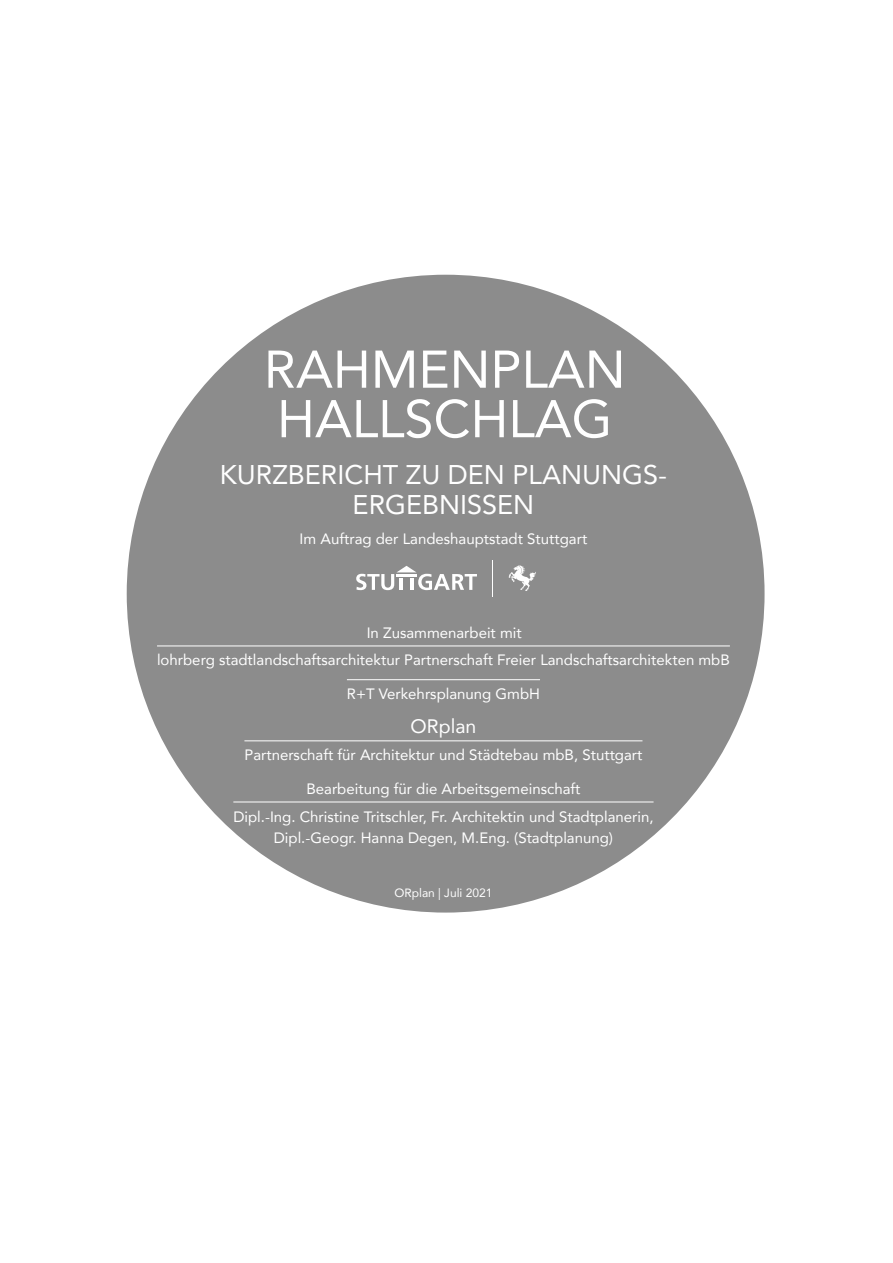
<style>
.page{position:relative;width:893px;height:1263px;background:#fff}
.page>*{position:absolute;margin:0;border:0;box-sizing:border-box;transform-origin:0 0}
.t1{font:52.5px/49.5px "Avenir";color:#fff}
.t2{font:27px/30px "Avenir";color:#fff;text-align:center}
.t3{font:19.5px "Avenir";color:#fff}
.t4{font:15px/21px "Avenir";color:#fff;text-align:center}
.t5{font:12px "Avenir";color:#fff}
</style>
<div class="page">
<div style="left:127px;top:275px;width:638px;height:637px;background:#8c8c8c;border-radius:50%"></div>
<hr style="left:157px;top:645px;width:573px;height:1px;background:#fff">
<hr style="left:347px;top:679px;width:193px;height:1px;background:#fff">
<hr style="left:244px;top:740px;width:398px;height:1px;background:#fff">
<hr style="left:233px;top:802px;width:421px;height:1px;background:#fff">
<svg style="left:356px;top:566px;width:121px;height:24px"></svg>
<svg style="left:508px;top:565px;width:28px;height:26px"></svg>
<hr style="left:492px;top:560px;width:1px;height:37px;background:#fff">
<p class="t1" style="left:264px;top:343px;width:363px">RAHMENPLAN<br>HALLSCHLAG</p>
<p class="t2" style="left:220px;top:459px;width:449px">KURZBERICHT ZU DEN PLANUNGS-<br>ERGEBNISSEN</p>
<p class="t4" style="left:300px;top:528px;width:289px">Im Auftrag der Landeshauptstadt Stuttgart</p>
<p class="t4" style="left:367px;top:622px;width:157px">In Zusammenarbeit mit</p>
<p class="t4" style="left:157px;top:649px;width:574px">lohrberg stadtlandschaftsarchitektur Partnerschaft Freier Landschaftsarchitekten mbB</p>
<p class="t4" style="left:347px;top:683px;width:195px">R+T Verkehrsplanung GmbH</p>
<p class="t3" style="left:411px;top:710px;width:67px">ORplan</p>
<p class="t4" style="left:244px;top:744px;width:400px">Partnerschaft für Architektur und Städtebau mbB, Stuttgart</p>
<p class="t4" style="left:306px;top:778px;width:275px">Bearbeitung für die Arbeitsgemeinschaft</p>
<p class="t4" style="left:233px;top:805px;width:422px">Dipl.-Ing. Christine Tritschler, Fr. Architektin und Stadtplanerin,<br>Dipl.-Geogr. Hanna Degen, M.Eng. (Stadtplanung)</p>
<p class="t5" style="left:394px;top:883px;width:100px">ORplan | Juli 2021</p>
</div>
